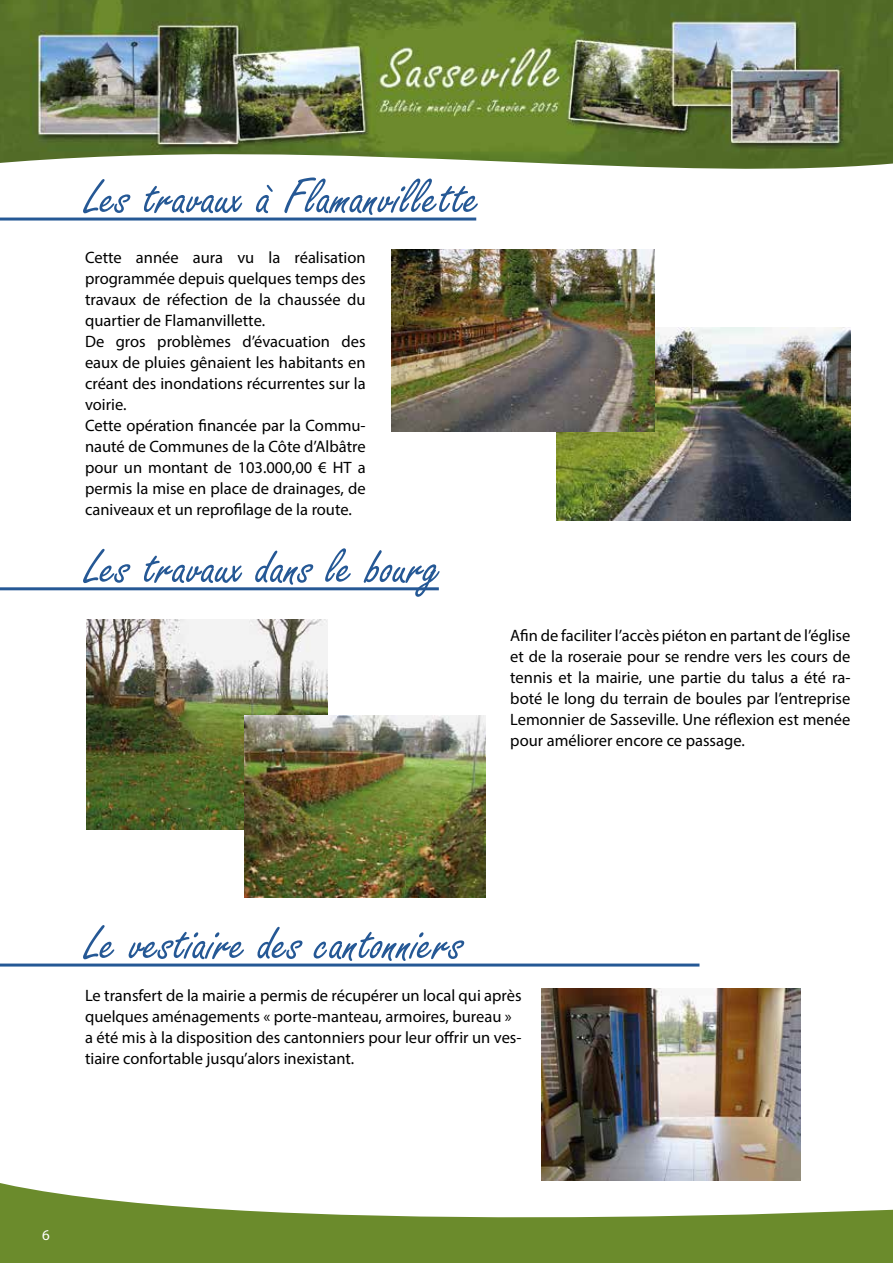
<style>
.page{position:relative;width:893px;height:1263px;background:#fff}
.page>*{position:absolute;margin:0;border:0;box-sizing:border-box;transform-origin:0 0}
.t1{font:54px "Freestyle Script";color:#255895}
.t2{font:16.5px/21px "Myriad Pro";color:#000}
.t3{font:15px "Myriad Pro";color:#fff}
</style>
<div class="page">
<img style="left:0;top:0;width:893px;height:169px">
<svg style="left:0;top:1180px;width:893px;height:83px;fill:#6b8b2c"></svg>
<img style="left:556px;top:327px;width:294px;height:193px">
<img style="left:391px;top:250px;width:264px;height:181px">
<img style="left:87px;top:619px;width:241px;height:210px">
<img style="left:244px;top:716px;width:241px;height:181px">
<hr style="left:0;top:218px;width:476px;height:3px;background:#255895">
<hr style="left:0;top:587px;width:439px;height:3px;background:#255895">
<hr style="left:0;top:963px;width:699px;height:3px;background:#255895">
<img style="left:541px;top:989px;width:260px;height:191px">
<h1 class="t1" style="left:85px;top:168px;width:397px">Les travaux à Flamanvillette</h1>
<p class="t2" style="left:85px;top:247px;width:282px">Cette année aura vu la réalisation programmée depuis quelques temps des travaux de réfection de la chaussée du quartier de Flamanvillette.<br>De gros problèmes d’évacuation des eaux de pluies gênaient les habitants en créant des inondations récurrentes sur la voirie.<br>Cette opération financée par la Commu&shy;nauté de Communes de la Côte d’Albâtre pour un montant de 103.000,00 € HT a permis la mise en place de drainages, de caniveaux et un reprofilage de la route.</p>
<h1 class="t1" style="left:85px;top:538px;width:358px">Les travaux dans le bourg</h1>
<p class="t2" style="left:510px;top:625px;width:342px;text-align:justify">Afin de faciliter l’accès piéton en partant de l’église et de la roseraie pour se rendre vers les cours de tennis et la mairie, une partie du talus a été ra&shy;boté le long du terrain de boules par l’entreprise Lemonnier de Sasseville. Une réflexion est menée pour améliorer encore ce passage.</p>
<h1 class="t1" style="left:85px;top:914px;width:381px">Le vestiaire des cantonniers</h1>
<p class="t2" style="left:85px;top:985px;width:438px">Le transfert de la mairie a permis de récupérer un local qui après quelques aménagements « porte-manteau, armoires, bureau » a été mis à la disposition des cantonniers pour leur offrir un ves&shy;tiaire confortable jusqu’alors inexistant.</p>
<p class="t3" style="left:42px;top:1226px;width:9px">6</p>
</div>
